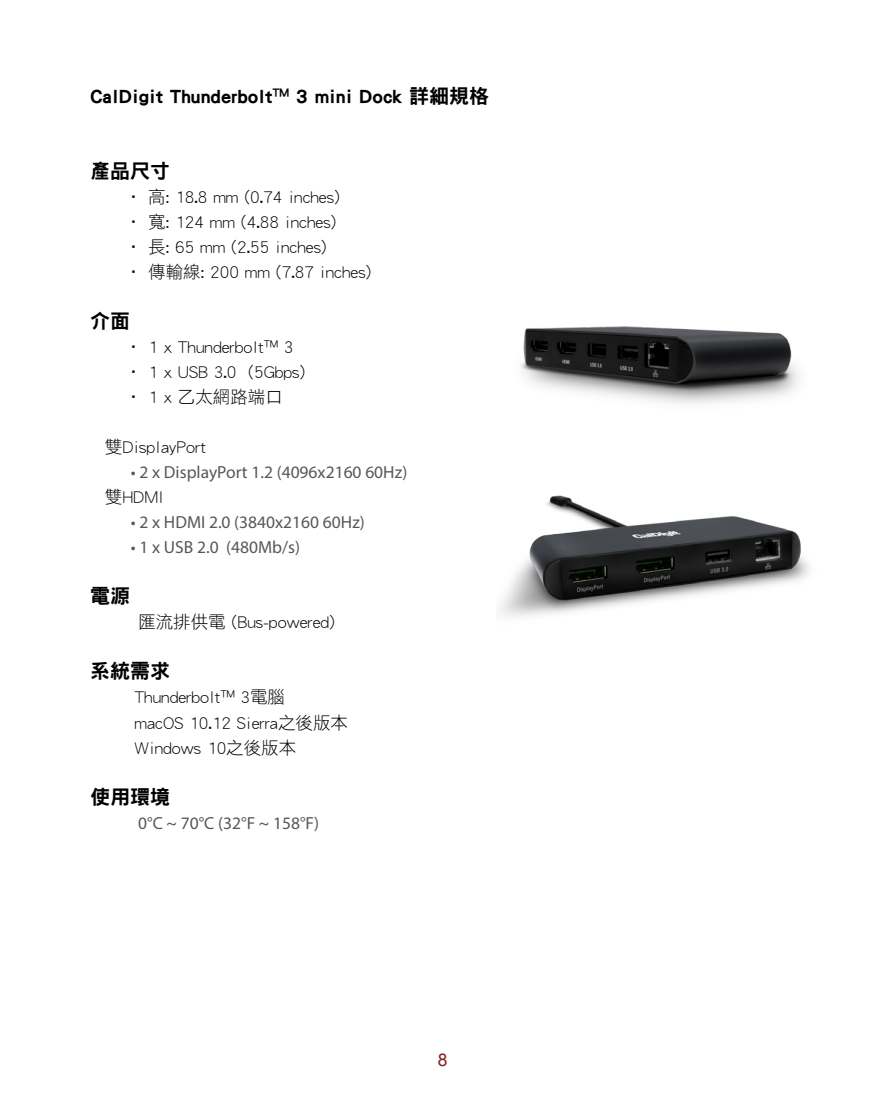
<style>
.page{position:relative;width:886px;height:1099px;background:#fff}
.page>*{position:absolute;margin:0;border:0;box-sizing:border-box;transform-origin:0 0}
.t1{font:20px "DF Hei Std W9";color:#000}
.t2{font:17.5px "DF Hei Std W3";color:#000}
.t3{font:17.5px "Myriad Pro";color:#57585a}
.t4{font:17.5px "Arial";color:#88181b}
</style>
<div class="page">
<img style="left:500px;top:509px;width:310px;height:108px">
<img style="left:520px;top:326px;width:279px;height:183px">
<p class="t1" style="left:90px;top:85px;width:401px">CalDigit Thunderbolt™ 3 mini Dock 詳細規格</p>
<p class="t1" style="left:90px;top:160px;width:81px">產品尺寸</p>
<p class="t2" style="left:125px;top:187px;width:216px">• 高: 18.8 mm (0.74 inches)</p>
<p class="t2" style="left:125px;top:212px;width:213px">• 寬: 124 mm (4.88 inches)</p>
<p class="t2" style="left:125px;top:237px;width:203px">• 長: 65 mm (2.55 inches)</p>
<p class="t2" style="left:125px;top:262px;width:248px">• 傳輸線: 200 mm (7.87 inches)</p>
<p class="t1" style="left:90px;top:310px;width:41px">介面</p>
<p class="t2" style="left:125px;top:337px;width:170px">• 1 x Thunderbolt™ 3</p>
<p class="t2" style="left:125px;top:362px;width:182px">• 1 x USB 3.0 (5Gbps)</p>
<p class="t2" style="left:125px;top:387px;width:159px">• 1 x 乙太網路端口</p>
<p class="t2" style="left:105px;top:437px;width:102px">雙DisplayPort</p>
<p class="t3" style="left:131px;top:461px;width:278px">• 2 x DisplayPort 1.2 (4096x2160 60Hz)</p>
<p class="t2" style="left:105px;top:487px;width:61px">雙HDMI</p>
<p class="t3" style="left:131px;top:511px;width:236px">• 2 x HDMI 2.0 (3840x2160 60Hz)</p>
<p class="t3" style="left:131px;top:536px;width:171px">• 1 x USB 2.0 (480Mb/s)</p>
<p class="t1" style="left:90px;top:585px;width:41px">電源</p>
<p class="t2" style="left:138px;top:612px;width:198px">匯流排供電 (Bus-powered)</p>
<p class="t1" style="left:90px;top:660px;width:81px">系統需求</p>
<p class="t2" style="left:135px;top:687px;width:152px">Thunderbolt™ 3電腦</p>
<p class="t2" style="left:135px;top:712px;width:215px">macOS 10.12 Sierra之後版本</p>
<p class="t2" style="left:135px;top:737px;width:163px">Windows 10之後版本</p>
<p class="t1" style="left:90px;top:785px;width:81px">使用環境</p>
<p class="t3" style="left:138px;top:811px;width:182px">0°C ~ 70°C (32°F ~ 158°F)</p>
<p class="t4" style="left:438px;top:1048px;width:11px">8</p>
</div>
